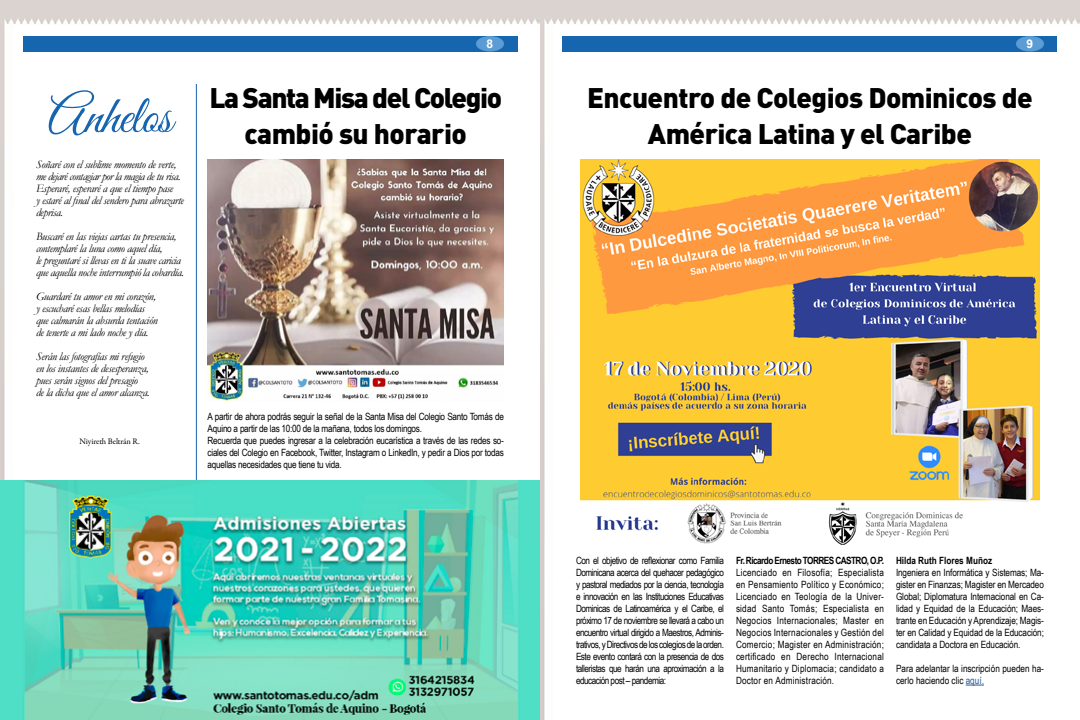
<style>
.page{position:relative;width:1080px;height:720px;background:#fff}
.page>*{position:absolute;margin:0;border:0;box-sizing:border-box;transform-origin:0 0}
.t1{font:54px "Great Vibes";letter-spacing:-.02em;color:#1665af}
.t2{font:900 28px "DIN Pro";letter-spacing:-.02em;color:#000}
.t3{font:900 28px/36px "DIN Pro";letter-spacing:-.05em;color:#000;text-align:center}
.t4{font:700 12px "Arial";color:#fff}
.t5{font:italic 11.5px/12px "Garamond";letter-spacing:-.025em;color:#000}
.t6{font:10px/12px "Arial Narrow";letter-spacing:-.025em;color:#000;text-align:justify}
.t7{font:10px/12px "Arial Narrow";color:#000}
.t8{font:700 10px "Arial Narrow";letter-spacing:-.05em;color:#000}
.t9{font:700 10px "Arial Narrow";color:#000}
.t10{font:8.5px "Garamond Premr Pro";letter-spacing:-.015em;color:#000}
.s1{color:#275b9b}
</style>
<div class="page">
<img style="left:0;top:0;width:1080px;height:720px">
<div style="left:563px;top:36px;width:494px;height:16px;background:#1666af"></div>
<div style="left:23px;top:36px;width:494px;height:16px;background:#1666af"></div>
<div style="left:476px;top:36px;width:28px;height:16px;background:#5b9cd4;border-radius:50%"></div>
<div style="left:1016px;top:36px;width:28px;height:16px;background:#5b9cd4;border-radius:50%"></div>
<img style="left:0;top:480px;width:540px;height:240px">
<img style="left:208px;top:159px;width:296px;height:243px">
<img style="left:580px;top:159px;width:460px;height:386px">
<hr style="left:196px;top:84px;width:1px;height:396px;background:#1666af">
<svg style="left:966px;top:685px;width:18px;height:1px"></svg>
<h1 class="t1" style="left:48px;top:86px;width:126px">Anhelos</h1>
<p class="t5" style="left:36px;top:158px;width:149px">Soñaré con el sublime momento de verte, me dejaré contagiar por la magia de tu risa.<br>Esperaré, esperaré a que el tiempo pase<br>y estaré al final del sendero para abrazarte deprisa.</p>
<p class="t5" style="left:36px;top:230px;width:149px">Buscaré en las viejas cartas tu presencia, contemplaré la luna como aquel día,<br>le preguntaré si llevas en ti la suave caricia que aquella noche interrumpió la cobardía.</p>
<p class="t5" style="left:36px;top:290px;width:123px">Guardaré tu amor en mi corazón, y escucharé esas bellas melodías que calmarán la absurda tentación de tenerte a mi lado noche y día.</p>
<p class="t5" style="left:36px;top:350px;width:115px">Serán las fotografías mi refugio en los instantes de desesperanza, pues serán signos del presagio<br>de la dicha que el amor alcanza.</p>
<p class="t10" style="left:80px;top:436px;width:62px">Niyireth Beltrán R.</p>
<p class="t4" style="left:487px;top:35px;width:8px">8</p>
<p class="t4" style="left:1027px;top:35px;width:8px">9</p>
<h2 class="t3" style="left:209px;top:76px;width:294px">La Santa Misa del Colegio cambió su horario</h2>
<h2 class="t2" style="left:587px;top:74px;width:447px">Encuentro de Colegios Dominicos de</h2>
<h2 class="t2" style="left:648px;top:110px;width:326px">América Latina y el Caribe</h2>
<p class="t6" style="left:208px;top:410px;width:298px;text-align:left">A partir de ahora podrás seguir la señal de la Santa Misa del Colegio Santo Tomás de Aquino a partir de las 10:00 de la mañana, todos los domingos.<br>Recuerda que puedes ingresar a la celebración eucarística a través de las redes so&shy;ciales del Colegio en Facebook, Twitter, Instagram o LinkedIn, y pedir a Dios por todas aquellas necesidades que tiene tu vida.</p>
<p class="t6" style="left:576px;top:554px;width:149px">Con el objetivo de reflexionar como Familia Dominicana acerca del quehacer pedagógico y pastoral mediados por la ciencia, tecnología e innovación en las Instituciones Educativas Dominicas de Latinoamérica y el Caribe, el próximo 17 de noviembre se llevará a cabo un encuentro virtual dirigido a Maestros, Adminis&shy;trativos, y Directivos de los colegios de la orden.<br>Este evento contará con la presencia de dos talleristas que harán una aproximación a la educación post – pandemia:</p>
<p class="t8" style="left:736px;top:553px;width:150px">Fr. Ricardo Ernesto TORRES CASTRO, O.P.</p>
<p class="t6" style="left:736px;top:566px;width:149px">Licenciado en Filosofía; Especialista en Pensamiento Político y Económico; Licenciado en Teología de la Univer&shy;sidad Santo Tomás; Especialista en Negocios Internacionales; Master en Negocios Internacionales y Gestión del Comercio; Magister en Administración; certificado en Derecho Internacional Humanitario y Diplomacia; candidato a Doctor en Administración.</p>
<p class="t9" style="left:896px;top:553px;width:98px">Hilda Ruth Flores Muñoz</p>
<p class="t6" style="left:896px;top:566px;width:150px">Ingeniera en Informática y Sistemas; Ma&shy;gister en Finanzas; Magister en Mercadeo Global; Diplomatura Internacional en Ca&shy;lidad y Equidad de la Educación; Maes&shy;trante en Educación y Aprendizaje; Magis&shy;ter en Calidad y Equidad de la Educación; candidata a Doctora en Educación.</p>
<p class="t7" style="left:896px;top:662px;width:149px">Para adelantar la inscripción pueden ha&shy;cerlo haciendo clic <span class="s1">aquí.</span></p>
</div>
